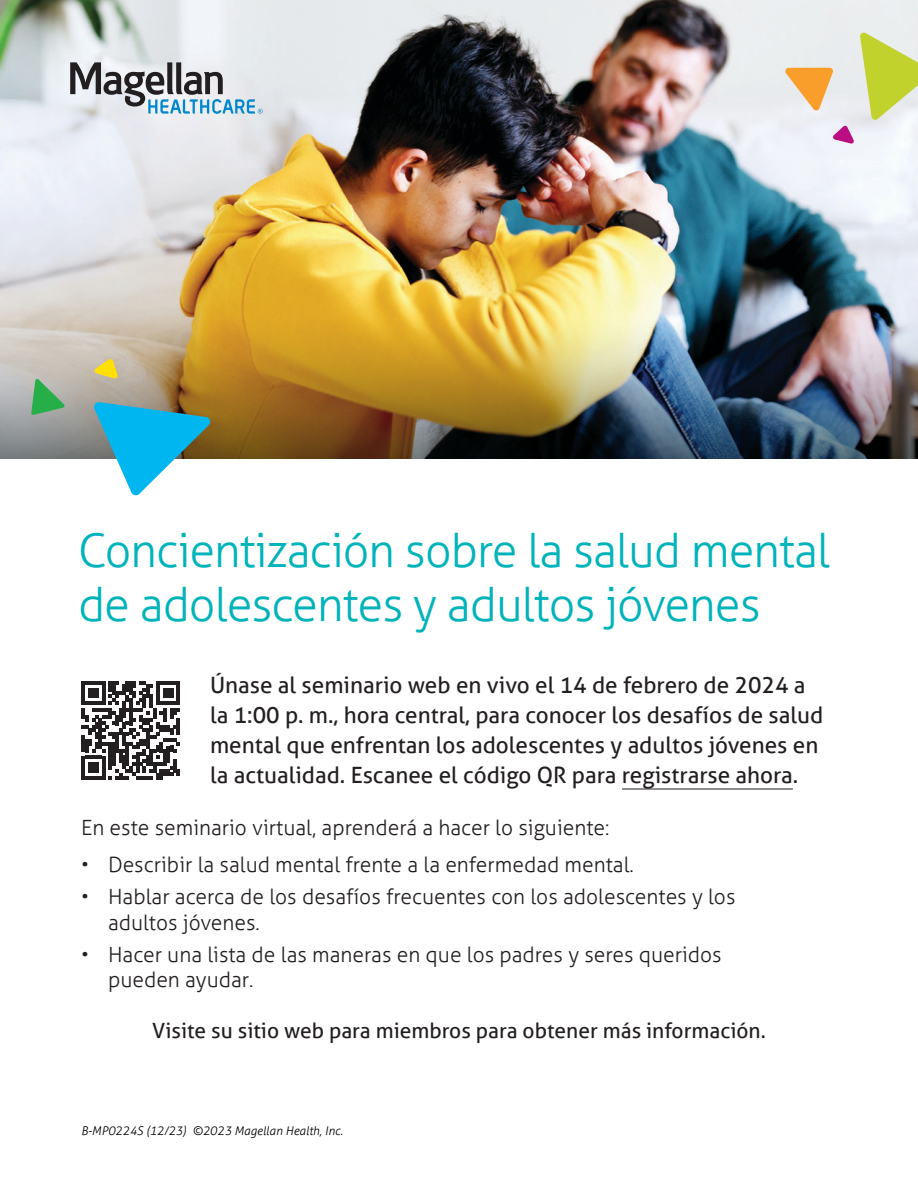
<style>
.page{position:relative;width:918px;height:1188px;background:#fff}
.page>*{position:absolute;margin:0;border:0;box-sizing:border-box;transform-origin:0 0}
._2-part_Headline_Large_text{font:300 46.5px/54px "Aller";letter-spacing:-.02em;color:#00b3ba}
.Body_copy{font:22.5px/30px "Aller";color:#231f20}
.Body_copy-2{font:300 21px/25.5px "Aller";color:#231f20}
.Body_copy-3{font:21px "Aller";color:#231f20}
.t1{font:italic 300 12px "Aller";color:#000}
</style>
<div class="page">
<img style="left:0;top:0;width:918px;height:318px">
<img style="left:0;top:318px;width:918px;height:141px">
<svg style="left:70px;top:62px;width:193px;height:52px;background:#acb5bd"></svg>
<svg style="left:784px;top:32px;width:134px;height:112px;background:#e3deb7"></svg>
<svg style="left:93px;top:402px;width:119px;height:94px"></svg>
<svg style="left:31px;top:378px;width:34px;height:37px"></svg>
<svg style="left:94px;top:359px;width:24px;height:20px"></svg>
<hr style="left:622px;top:789px;width:171px;height:1px;background:#231f20">
<svg style="left:82px;top:681px;width:98px;height:98px"></svg>
<p class="_2-part_Headline_Large_text" style="left:78px;top:523px;width:754px">Concientización sobre la salud mental de adolescentes y adultos jóvenes</p>
<p class="Body_copy" style="left:210px;top:670px;width:615px">Únase al seminario web en vivo el 14 de febrero de 2024 a la 1:00 p. m., hora central, para conocer los desafíos de salud mental que enfrentan los adolescentes y adultos jóvenes en la actualidad. Escanee el código QR para registrarse ahora.</p>
<p class="Body_copy-2" style="left:81px;top:815px;width:530px">En este seminario virtual, aprenderá a hacer lo siguiente:</p>
<p class="Body_copy-2" style="left:81px;top:852px;width:554px">• Describir la salud mental frente a la enfermedad mental.</p>
<p class="Body_copy-2" style="left:108px;top:884px;width:629px;text-indent:-27px">• Hablar acerca de los desafíos frecuentes con los adolescentes y los adultos jóvenes.</p>
<p class="Body_copy-2" style="left:108px;top:942px;width:615px;text-indent:-27px">• Hacer una lista de las maneras en que los padres y seres queridos pueden ayudar.</p>
<p class="Body_copy-3" style="left:152px;top:1018px;width:615px">Visite su sitio web para miembros para obtener más información.</p>
<p class="t1" style="left:81px;top:1124px;width:263px">B-MP0224S (12/23) ©2023 Magellan Health, Inc.</p>
</div>
